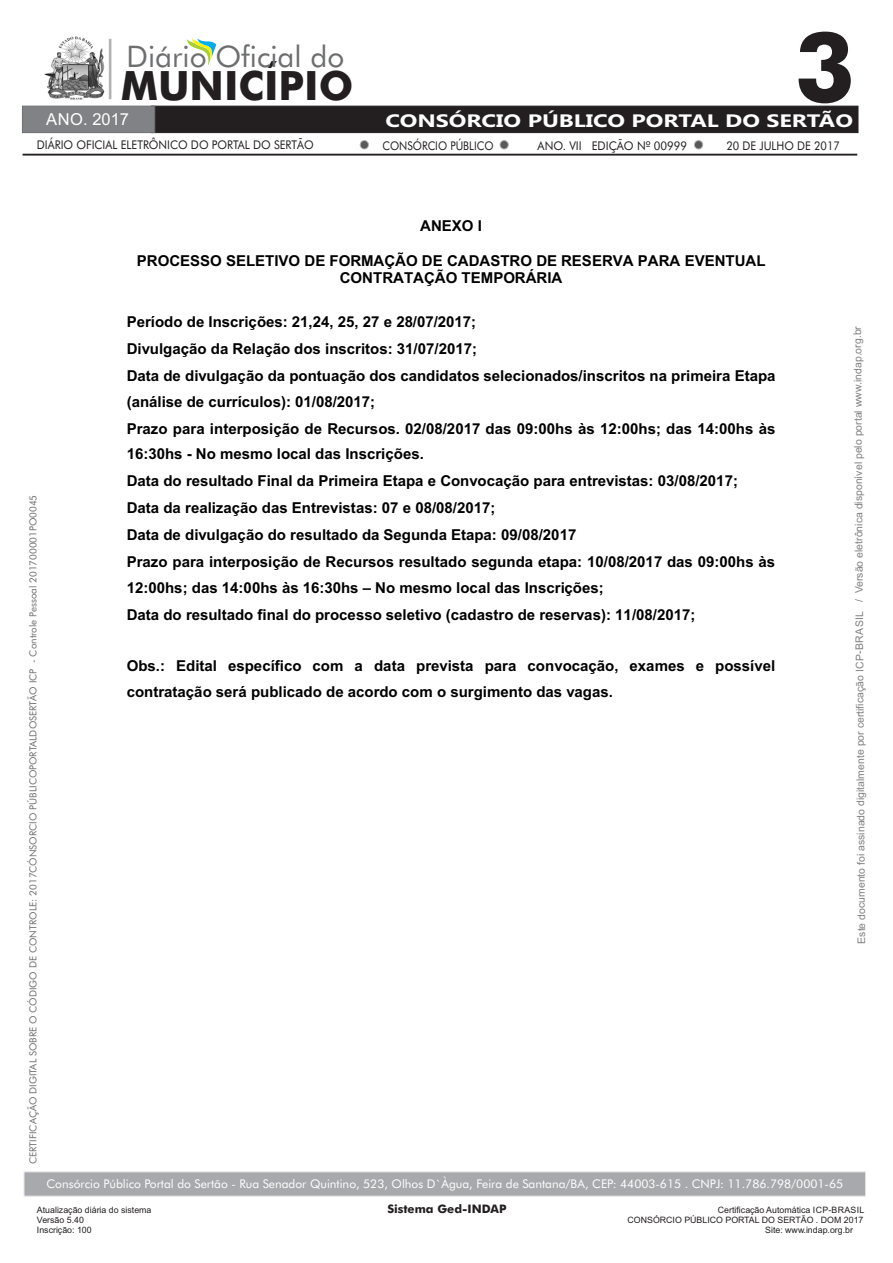
<style>
.page{position:relative;width:893px;height:1263px;background:#fff}
.page>*{position:absolute;margin:0;border:0;box-sizing:border-box;transform-origin:0 0}
.t1{font:700 96.9px "Futura BT";color:#231f20}
.t2{font:700 40.5px "Futura BT";color:#231f20}
.t3{font:29.7px "Futura BT";color:#6d6e70}
.t4{font:700 18px "Gadugi";color:#fff;scale:1.3 1}
.t5{font:16.5px "Arial";color:#fff}
.t6{font:700 15px/26px "Arial";color:#000}
.t7{font:12px "Futura BT";color:#fff}
.t8{font:12px "Futura BT";color:#231f20;scale:.92 1}
.t9{font:12px "Futura BT";color:#231f20;scale:.94 1}
.t10{font:12px "Futura BT";color:#231f20;scale:.88 1}
.t11{font:12px "Futura BT";color:#231f20;scale:.91 1}
.t12{font:700 11.7px "Futura BT";color:#231f20}
.t13{font:10.5px "Arial";letter-spacing:-.005em;color:#818181}
.t14{font:9.75px "Futura BT";color:#6d6e70}
.t15{font:8.85px "Arial";color:#231f20}
</style>
<div class="page">
<svg style="left:187px;top:38px;width:29px;height:28px"></svg>
<svg style="left:23px;top:154px;width:834px;height:1px"></svg>
<svg style="left:109px;top:39px;width:2px;height:60px"></svg>
<svg style="left:22px;top:106px;width:836px;height:27px;background:#322f30"></svg>
<div style="left:360px;top:140px;width:9px;height:9px;background:#58595b;border:1px solid #b3b3b3;border-radius:50%"></div>
<div style="left:500px;top:140px;width:8px;height:9px;background:#58595b;border:1px solid #b3b3b3;border-radius:50%"></div>
<div style="left:694px;top:140px;width:9px;height:9px;background:#58595b;border:1px solid #b3b3b3;border-radius:50%"></div>
<svg style="left:24px;top:1171px;width:842px;height:25px;background:#abadb0"></svg>
<img style="left:44px;top:36px;width:61px;height:64px">
<h3 class="t3" style="left:126px;top:44px;width:219px">Diário Oficial do</h3>
<h2 class="t2" style="left:121px;top:69px;width:234px">MUNICÍPIO</h2>
<h1 class="t1" style="left:795px;top:28px;width:62px">3</h1>
<p class="t5" style="left:46px;top:113px;width:85px">ANO. 2017</p>
<p class="t4" style="left:385px;top:114px;width:361px">CONSÓRCIO PÚBLICO PORTAL DO SERTÃO</p>
<p class="t8" style="left:37px;top:140px;width:302px">DIÁRIO OFICIAL ELETRÔNICO DO PORTAL DO SERTÃO</p>
<p class="t10" style="left:382px;top:141px;width:128px">CONSÓRCIO PÚBLICO</p>
<p class="t9" style="left:538px;top:141px;width:161px">ANO. VII EDIÇÃO Nº 00999</p>
<p class="t11" style="left:726px;top:141px;width:126px">20 DE JULHO DE 2017</p>
<p class="t14" style="left:29px;top:1164px;width:671px;rotate:-90deg">CERTIFICAÇÃO DIGITAL SOBRE O CÓDIGO DE CONTROLE: 2017CÓNSORCIO PÚBLICOPORTALDOSERTÃO ICP - Controle Pessoal 201700001PO0045</p>
<p class="t6" style="left:420px;top:214px;width:63px">ANEXO I</p>
<p class="t6" style="left:137px;top:253px;width:630px;line-height:17.2px;text-align:center">PROCESSO SELETIVO DE FORMAÇÃO DE CADASTRO DE RESERVA PARA EVENTUAL<br>CONTRATAÇÃO TEMPORÁRIA</p>
<p class="t6" style="left:100px;top:310px;width:378px">• Período de Inscrições: 21,24, 25, 27 e 28/07/2017;</p>
<p class="t6" style="left:100px;top:337px;width:379px">• Divulgação da Relação dos inscritos: 31/07/2017;</p>
<p class="t6" style="left:127px;top:364px;width:650px;text-indent:-27px">• Data de divulgação da pontuação dos candidatos selecionados/inscritos na primeira Etapa (análise de currículos): 01/08/2017;</p>
<p class="t6" style="left:127px;top:417px;width:650px;text-indent:-27px">• Prazo para interposição de Recursos. 02/08/2017 das 09:00hs às 12:00hs; das 14:00hs às<br>16:30hs - No mesmo local das Inscrições.</p>
<p class="t6" style="left:100px;top:469px;width:640px">• Data do resultado Final da Primeira Etapa e Convocação para entrevistas: 03/08/2017;</p>
<p class="t6" style="left:100px;top:496px;width:397px">• Data da realização das Entrevistas: 07 e 08/08/2017;</p>
<p class="t6" style="left:100px;top:523px;width:478px">• Data de divulgação do resultado da Segunda Etapa: 09/08/2017</p>
<p class="t6" style="left:127px;top:550px;width:650px;text-indent:-27px">• Prazo para interposição de Recursos resultado segunda etapa: 10/08/2017 das 09:00hs às<br>12:00hs; das 14:00hs às 16:30hs – No mesmo local das Inscrições;</p>
<p class="t6" style="left:100px;top:603px;width:597px">• Data do resultado final do processo seletivo (cadastro de reservas): 11/08/2017;</p>
<p class="t6" style="left:127px;top:654px;width:650px">Obs.: Edital específico com a data prevista para convocação, exames e possível contratação será publicado de acordo com o surgimento das vagas.</p>
<p class="t7" style="left:47px;top:1179px;width:798px">Consórcio Público Portal do Sertão - Rua Senador Quintino, 523, Olhos D`Àgua, Feira de Santana/BA, CEP: 44003-615 . CNPJ: 11.786.798/0001-65</p>
<p class="t13" style="left:855px;top:944px;width:619px;rotate:-90deg">Este documento foi assinado digitalmente por certificação CI P-BRASIL / Versão eletrônica disponível pelo portal www.indap.org.br</p>
<p class="t15" style="left:37px;top:1206px;width:116px">Atualização diária do sistema</p>
<p class="t12" style="left:387px;top:1204px;width:121px">Sistema Ged-INDAP</p>
<p class="t15" style="left:718px;top:1206px;width:148px">Certificação Automática ICP-BRASIL</p>
<p class="t15" style="left:37px;top:1217px;width:49px">Versão 5.40</p>
<p class="t15" style="left:628px;top:1217px;width:237px">CONSÓRCIO PÚBLICO PORTAL DO SERTÃO . DOM 2017</p>
<p class="t15" style="left:37px;top:1227px;width:56px">Inscrição: 100</p>
<p class="t15" style="left:765px;top:1227px;width:89px">Site: www.indap.org.br</p>
</div>
